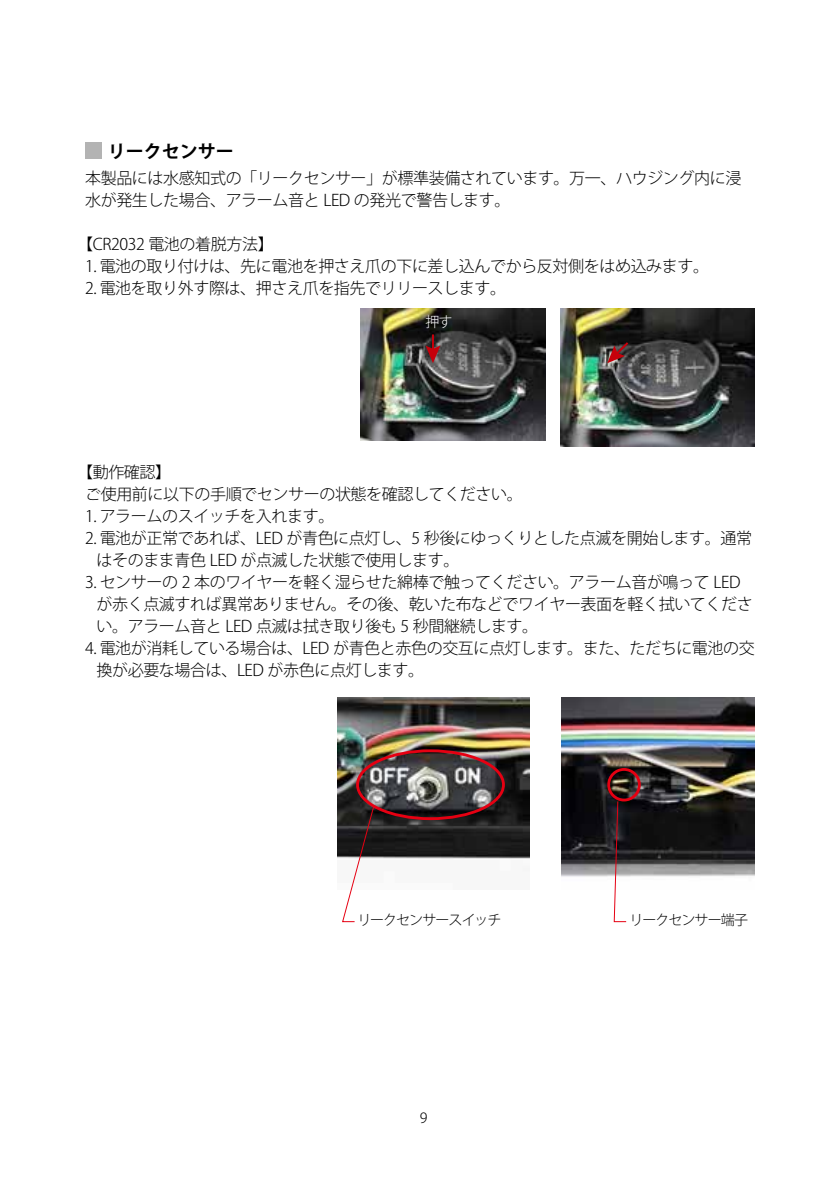
<style>
.page{position:relative;width:840px;height:1191px;background:#fff}
.page>*{position:absolute;margin:0;border:0;box-sizing:border-box;transform-origin:0 0}
.t1{font:700 18px "Koz Go Pro";color:#000}
.t2{font:300 16px/22px "Koz Go Pro";letter-spacing:-.025em;color:#000}
.t3{font:300 14px "Koz Go Pro";letter-spacing:-.07em;color:#000}
.t4{font:300 14px "Koz Go Pro";color:#fff}
</style>
<div class="page">
<img style="left:560px;top:309px;width:194px;height:137px">
<img style="left:360px;top:309px;width:185px;height:131px">
<div style="left:85px;top:142px;width:16px;height:16px;background:#b3b3b3"></div>
<svg style="left:425px;top:334px;width:15px;height:29px"></svg>
<svg style="left:607px;top:340px;width:23px;height:23px"></svg>
<img style="left:337px;top:697px;width:192px;height:162px">
<img style="left:561px;top:697px;width:192px;height:180px">
<div style="left:607px;top:768px;width:33px;height:33px;border:3px solid #e60012;border-radius:50%"></div>
<svg style="left:613px;top:801px;width:13px;height:121px"></svg>
<svg style="left:342px;top:805px;width:32px;height:117px"></svg>
<div style="left:356px;top:749px;width:148px;height:71px;border:3px solid #e60012;border-radius:50%"></div>
<p class="t1" style="left:108px;top:139px;width:127px">リークセンサー</p>
<p class="t2" style="left:85px;top:167px;width:657px">本製品には水感知式の「リークセンサー」が標準装備されています。万一、ハウジング内に浸水が発生した場合、アラーム音と LED の発光で警告します。</p>
<p class="t2" style="left:77px;top:233px;width:198px">【CR2032 電池の着脱方法】</p>
<p class="t2" style="left:85px;top:255px;width:625px">1. 電池の取り付けは、先に電池を押さえ爪の下に差し込んでから反対側をはめ込みます。</p>
<p class="t2" style="left:85px;top:277px;width:422px">2. 電池を取り外す際は、押さえ爪を指先でリリースします。</p>
<p class="t4" style="left:425px;top:313px;width:29px">押す</p>
<p class="t2" style="left:85px;top:461px;width:439px;text-indent:-8px">【動作確認】<br>ご使用前に以下の手順でセンサーの状態を確認してください。</p>
<p class="t2" style="left:85px;top:505px;width:250px">1. アラームのスイッチを入れます。</p>
<p class="t2" style="left:96px;top:527px;width:656px;text-indent:-11px">2. 電池が正常であれば、LED が青色に点灯し、5 秒後にゆっくりとした点滅を開始します。通常はそのまま青色 LED が点滅した状態で使用します。</p>
<p class="t2" style="left:96px;top:571px;width:657px;text-indent:-11px">3. センサーの 2 本のワイヤーを軽く湿らせた綿棒で触ってください。アラーム音が鳴って LEDが赤く点滅すれば異常ありません。その後、乾いた布などでワイヤー表面を軽く拭いてください。アラーム音と LED 点滅は拭き取り後も 5 秒間継続します。</p>
<p class="t2" style="left:96px;top:637px;width:659px;text-indent:-11px">4. 電池が消耗している場合は、LED が青色と赤色の交互に点灯します。また、ただちに電池の交換が必要な場合は、LED が赤色に点灯します。</p>
<p class="t3" style="left:357px;top:910px;width:146px">リークセンサースイッチ</p>
<p class="t3" style="left:420px;top:1108px;width:9px">9</p>
<p class="t3" style="left:629px;top:910px;width:120px">リークセンサー端子</p>
</div>
